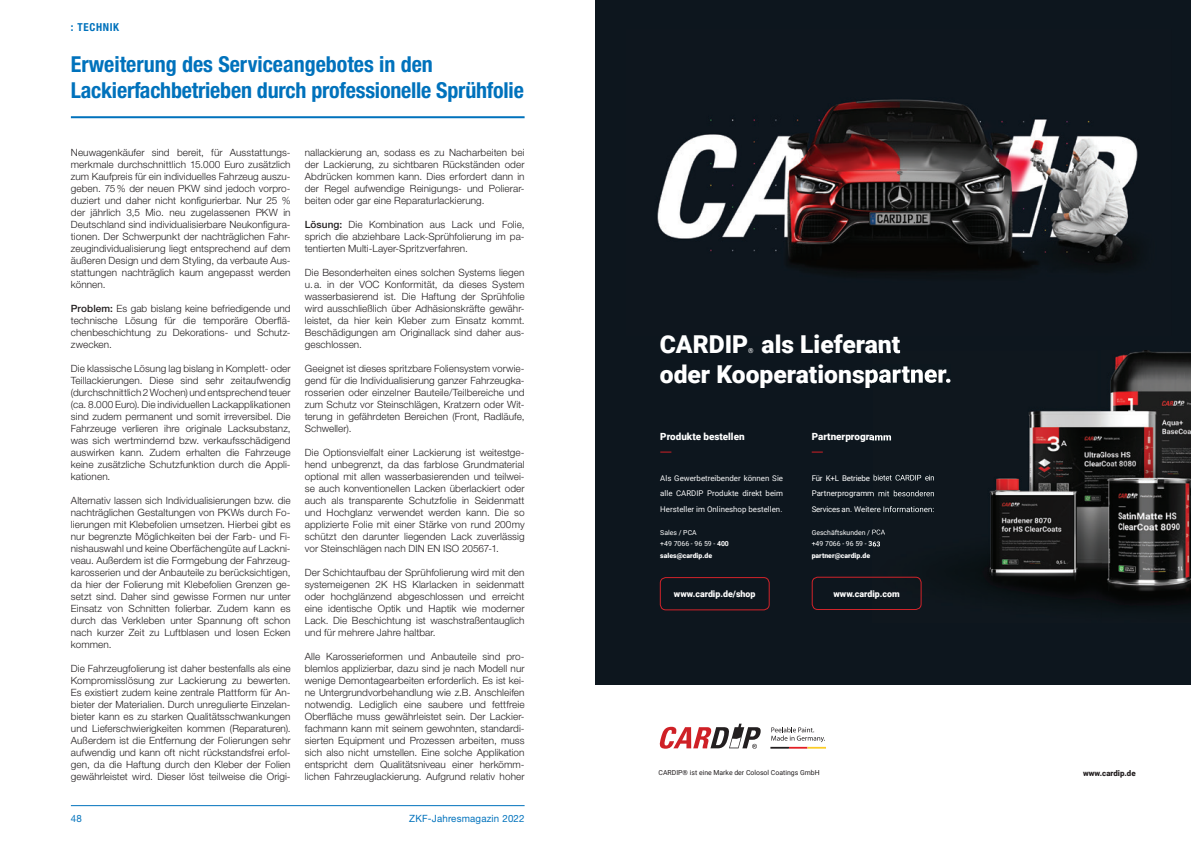
<style>
.page{position:relative;width:1191px;height:842px;background:#fff}
.page>*{position:absolute;margin:0;border:0;box-sizing:border-box;transform-origin:0 0}
.t1{font:900 24.7px/29.6px "Roboto";color:#fff}
.t2{font:700 condensed 22px/26.4px "Helvetica Neue LT Std";letter-spacing:-.01em;color:#0072bc}
.t3{font:700 condensed 11px "Helvetica Neue LT Std";letter-spacing:.06em;color:#0072bc}
.t4{font:300 10px/12px "Helvetica Neue LT Std";letter-spacing:.005em;color:#231f20;text-align:justify}
.t5{font:10px "Helvetica Neue LT Std";letter-spacing:.02em;color:#0072bc}
.t6{font:900 9.9px "Roboto";color:#fff}
.t7{font:900 8.9px "Roboto";color:#fff}
.t8{font:7.9px/15.8px "Roboto";color:#f7f7f8;text-align:justify}
.t9{font:7.9px/15.8px "Roboto";color:#fff}
.t10{font:900 7.9px "Roboto";color:#231f20}
.t11{font:6.9px/11.8px "Roboto";color:#fff}
.t12{font:6.9px "Roboto";color:#231f20}
.s1{font-weight:500}
.s2{font-weight:700}
.s3{font-weight:900}
</style>
<div class="page">
<hr style="left:71px;top:805px;width:453px;height:1px;background:#0072bc">
<hr style="left:71px;top:116px;width:453px;height:2px;background:#0072bc">
<div style="left:595px;top:0;width:596px;height:685px;background:#0d161e"></div>
<img style="left:657px;top:99px;width:481px;height:175px">
<svg style="left:659px;top:724px;width:102px;height:25px"></svg>
<svg style="left:770px;top:727px;width:55px;height:21px"></svg>
<svg style="left:811px;top:452px;width:12px;height:1px"></svg>
<img style="left:873px;top:350px;width:318px;height:260px">
<img style="left:873px;top:350px;width:27px;height:3px">
<img style="left:873px;top:364px;width:77px;height:24px">
<img style="left:873px;top:433px;width:18px;height:9px">
<img style="left:873px;top:475px;width:61px;height:6px">
<img style="left:873px;top:490px;width:61px;height:8px">
<img style="left:873px;top:506px;width:60px;height:6px">
<svg style="left:873px;top:529px;width:12px;height:6px"></svg>
<svg style="left:873px;top:541px;width:7px;height:5px"></svg>
<div style="left:660px;top:577px;width:109px;height:33px;border:1px solid #d1232a;border-radius:6px"></div>
<div style="left:811px;top:577px;width:110px;height:33px;border:1px solid #d1232a;border-radius:6px"></div>
<p class="t3" style="left:71px;top:20px;width:50px">: TECHNIK</p>
<h2 class="t2" style="left:71px;top:51px;width:454px">Erweiterung des Serviceangebotes in den<br>Lackierfachbetrieben durch professionelle Sprühfolie</h2>
<p class="t4" style="left:71px;top:146px;width:221px">Neuwagenkäufer sind bereit, für Ausstattungs&shy;merkmale durchschnittlich 15.000 Euro zusätzlich zum Kaufpreis für ein individuelles Fahrzeug auszu&shy;geben. 75% der neuen PKW sind jedoch vorpro&shy;duziert und daher nicht konfigurierbar. Nur 25 % der jährlich 3,5 Mio. neu zugelassenen PKW in Deutschland sind individualisierbare Neukonfigura&shy;tionen. Der Schwerpunkt der nachträglichen Fahr&shy;zeugindividualisierung liegt entsprechend auf dem äußeren Design und dem Styling, da verbaute Aus&shy;stattungen nachträglich kaum angepasst werden können.</p>
<p class="t4" style="left:71px;top:302px;width:221px"><span class="s1">Problem:</span> Es gab bislang keine befriedigende und technische Lösung für die temporäre Oberflä&shy;chenbeschichtung zu Dekorations- und Schutz&shy;zwecken.</p>
<p class="t4" style="left:71px;top:362px;width:221px">Die klassische Lösung lag bislang in Komplett- oder Teillackierungen. Diese sind sehr zeitaufwendig (durchschnittlich 2 Wochen) und entsprechend teuer (ca. 8.000 Euro). Die individuellen Lackapplikationen sind zudem permanent und somit irreversibel. Die Fahrzeuge verlieren ihre originale Lacksubstanz, was sich wertmindernd bzw. verkaufsschädigend auswirken kann. Zudem erhalten die Fahrzeuge keine zusätzliche Schutzfunktion durch die Appli&shy;kationen.</p>
<p class="t4" style="left:71px;top:494px;width:221px">Alternativ lassen sich Individualisierungen bzw. die nachträglichen Gestaltungen von PKWs durch Fo&shy;lierungen mit Klebefolien umsetzen. Hierbei gibt es nur begrenzte Möglichkeiten bei der Farb- und Fi&shy;nishauswahl und keine Oberfächengüte auf Lackni&shy;veau. Außerdem ist die Formgebung der Fahrzeug&shy;karosserien und der Anbauteile zu berücksichtigen, da hier der Folierung mit Klebefolien Grenzen ge&shy;setzt sind. Daher sind gewisse Formen nur unter Einsatz von Schnitten folierbar. Zudem kann es durch das Verkleben unter Spannung oft schon nach kurzer Zeit zu Luftblasen und losen Ecken kommen.</p>
<p class="t4" style="left:71px;top:662px;width:221px">Die Fahrzeugfolierung ist daher bestenfalls als eine Kompromisslösung zur Lackierung zu bewerten.<br>Es existiert zudem keine zentrale Plattform für An&shy;bieter der Materialien. Durch unregulierte Einzelan&shy;bieter kann es zu starken Qualitätsschwankungen und Lieferschwierigkeiten kommen (Reparaturen).<br>Außerdem ist die Entfernung der Folierungen sehr aufwendig und kann oft nicht rückstandsfrei erfol&shy;gen, da die Haftung durch den Kleber der Folien gewährleistet wird. Dieser löst teilweise die Origi-</p>
<p class="t4" style="left:305px;top:146px;width:221px">nallackierung an, sodass es zu Nacharbeiten bei der Lackierung, zu sichtbaren Rückständen oder Abdrücken kommen kann. Dies erfordert dann in der Regel aufwendige Reinigungs- und Polierar&shy;beiten oder gar eine Reparaturlackierung.</p>
<p class="t4" style="left:305px;top:218px;width:221px"><span class="s1">Lösung:</span> Die Kombination aus Lack und Folie, sprich die abziehbare Lack-Sprühfolierung im pa&shy;tentierten Multi-Layer-Spritzverfahren.</p>
<p class="t4" style="left:305px;top:266px;width:221px">Die Besonderheiten eines solchen Systems liegen u.a. in der VOC Konformität, da dieses System wasserbasierend ist. Die Haftung der Sprühfolie wird ausschließlich über Adhäsionskräfte gewähr&shy;leistet, da hier kein Kleber zum Einsatz kommt.<br>Beschädigungen am Originallack sind daher aus&shy;geschlossen.</p>
<p class="t4" style="left:305px;top:362px;width:221px">Geeignet ist dieses spritzbare Foliensystem vorwie&shy;gend für die Individualisierung ganzer Fahrzeugka&shy;rosserien oder einzelner Bauteile/Teilbereiche und zum Schutz vor Steinschlägen, Kratzern oder Wit&shy;terung in gefährdeten Bereichen (Front, Radläufe, Schweller).</p>
<p class="t4" style="left:305px;top:446px;width:221px">Die Optionsvielfalt einer Lackierung ist weitestge&shy;hend unbegrenzt, da das farblose Grundmaterial optional mit allen wasserbasierenden und teilwei&shy;se auch konventionellen Lacken überlackiert oder auch als transparente Schutzfolie in Seidenmatt und Hochglanz verwendet werden kann. Die so applizierte Folie mit einer Stärke von rund 200my schützt den darunter liegenden Lack zuverlässig vor Steinschlägen nach DIN EN ISO 20567-1.</p>
<p class="t4" style="left:305px;top:566px;width:221px">Der Schichtaufbau der Sprühfolierung wird mit den systemeigenen 2K HS Klarlacken in seidenmatt oder hochglänzend abgeschlossen und erreicht eine identische Optik und Haptik wie moderner Lack. Die Beschichtung ist waschstraßentauglich und für mehrere Jahre haltbar.</p>
<p class="t4" style="left:305px;top:650px;width:221px">Alle Karosserieformen und Anbauteile sind pro&shy;blemlos applizierbar, dazu sind je nach Modell nur wenige Demontagearbeiten erforderlich. Es ist kei&shy;ne Untergrundvorbehandlung wie z.B. Anschleifen notwendig. Lediglich eine saubere und fettfreie Oberfläche muss gewährleistet sein. Der Lackier&shy;fachmann kann mit seinem gewohnten, standardi&shy;sierten Equipment und Prozessen arbeiten, muss sich also nicht umstellen. Eine solche Applikation entspricht dem Qualitätsniveau einer herkömm&shy;lichen Fahrzeuglackierung. Aufgrund relativ hoher</p>
<p class="t5" style="left:71px;top:813px;width:12px">48</p>
<p class="t5" style="left:409px;top:813px;width:117px">ZKF-Jahresmagazin 2022</p>
<h1 class="t1" style="left:660px;top:329px;width:294px;text-indent:102px">als Lieferant oder Kooperationspartner.</h1>
<h1 class="t1" style="left:660px;top:329px;width:90px">CARDIP</h1>
<p class="t11" style="left:748px;top:344px;width:7px">®</p>
<p class="t6" style="left:660px;top:430px;width:86px">Produkte bestellen</p>
<p class="t8" style="left:660px;top:469px;width:124px">Als Gewerbetreibender können Sie alle CARDIP Produkte direkt beim Hersteller im Onlineshop bestellen.</p>
<p class="t6" style="left:811px;top:430px;width:81px">Partnerprogramm</p>
<p class="t9" style="left:811px;top:485px;width:124px">Partnerprogramm mit besonderen<br>Services an. Weitere Informationen:</p>
<p class="t11" style="left:811px;top:526px;width:75px">Geschäftskunden / PCA +49 7066 - 96 59 - <span class="s2">363 </span><span class="s3">partner@cardip.de</span></p>
<p class="t11" style="left:660px;top:526px;width:70px">Sales / PCA<br>+49 7066 - 96 59 - <span class="s2">400 </span><span class="s3">sales@cardip.de</span></p>
<p class="t7" style="left:674px;top:587px;width:83px">www.cardip.de/shop</p>
<p class="t7" style="left:833px;top:587px;width:68px">www.cardip.com</p>
<p class="t12" style="left:658px;top:767px;width:162px">CARDIP® ist eine Marke der Colosol Coatings GmbH</p>
<p class="t10" style="left:1083px;top:767px;width:54px">www.cardip.de</p>
</div>
